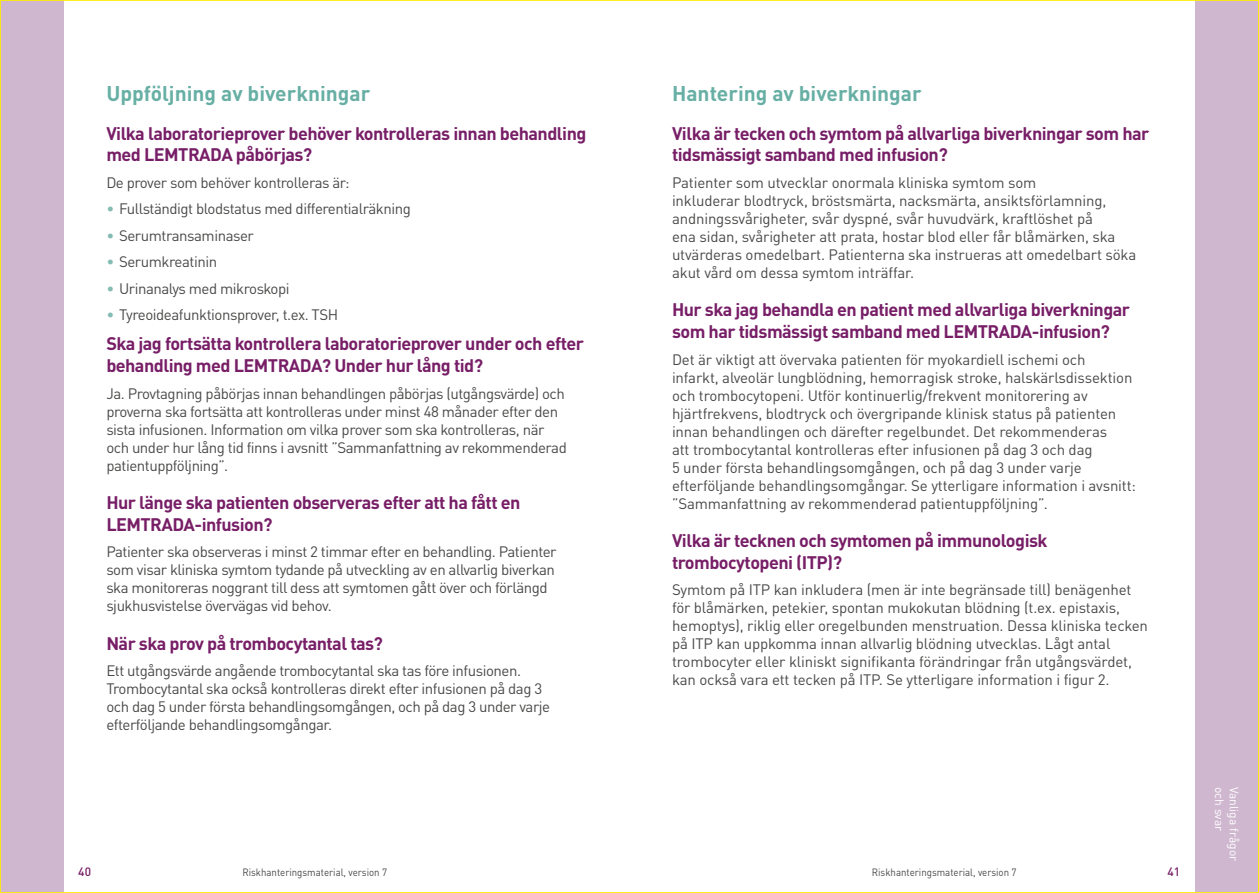
<style>
.page{position:relative;width:1259px;height:893px;background:#fff}
.page>*{position:absolute;margin:0;border:0;box-sizing:border-box;transform-origin:0 0}
.t1{font:700 21px "DIN Pro";color:#67afa4}
.t2{font:700 18px/21.6px "DIN Pro";letter-spacing:-.03em;color:#771e67}
.t3{font:15px/18px "DIN Pro";letter-spacing:-.015em;color:#494948}
.t4{font:12px "DIN Pro";color:#fff}
.t5{font:500 12px "DIN Pro";color:#771e67}
.t6{font:10.5px "DIN Pro";color:#494948;scale:.92 1}
.s1{color:#84bbb2}
</style>
<div class="page">
<div style="left:1195px;top:0;width:64px;height:893px;background:#cfb7cf"></div>
<div style="left:0;top:0;width:64px;height:893px;background:#cfb7cf"></div>
<h1 class="t1" style="left:106px;top:76px;width:265px">Uppföljning av biverkningar</h1>
<p class="t2" style="left:106px;top:120px;width:481px">Vilka laboratorieprover behöver kontrolleras innan behandling med LEMTRADA påbörjas?</p>
<p class="t3" style="left:106px;top:172px;width:245px">De prover som behöver kontrolleras är:</p>
<p class="t3" style="left:106px;top:198px;width:306px"><span class="s1">•</span> Fullständigt blodstatus med differentialräkning</p>
<p class="t3" style="left:106px;top:225px;width:149px"><span class="s1">•</span> Serumtransaminaser</p>
<p class="t3" style="left:106px;top:251px;width:112px"><span class="s1">•</span> Serumkreatinin</p>
<p class="t3" style="left:106px;top:278px;width:185px"><span class="s1">•</span> Urinanalys med mikroskopi</p>
<p class="t3" style="left:106px;top:304px;width:233px"><span class="s1">•</span> Tyreoideafunktionsprover, t.ex. TSH</p>
<p class="t2" style="left:106px;top:331px;width:479px">Ska jag fortsätta kontrollera laboratorieprover under och efter behandling med LEMTRADA? Under hur lång tid?</p>
<p class="t3" style="left:106px;top:383px;width:462px">Ja. Provtagning påbörjas innan behandlingen påbörjas (utgångsvärde) och proverna ska fortsätta att kontrolleras under minst 48 månader efter den sista infusionen. Information om vilka prover som ska kontrolleras, när och under hur lång tid finns i avsnitt ”Sammanfattning av rekommenderad patientuppföljning”.</p>
<p class="t2" style="left:106px;top:490px;width:415px">Hur länge ska patienten observeras efter att ha fått en<br>LEMTRADA-infusion?</p>
<p class="t3" style="left:106px;top:541px;width:452px">Patienter ska observeras i minst 2 timmar efter en behandling. Patienter som visar kliniska symtom tydande på utveckling av en allvarlig biverkan ska monitoreras noggrant till dess att symtomen gått över och förlängd sjukhusvistelse övervägas vid behov.</p>
<p class="t2" style="left:106px;top:630px;width:278px">När ska prov på trombocytantal tas?</p>
<p class="t3" style="left:106px;top:660px;width:445px">Ett utgångsvärde angående trombocytantal ska tas före infusionen.<br>Trombocytantal ska också kontrolleras direkt efter infusionen på dag 3 och dag 5 under första behandlingsomgången, och på dag 3 under varje efterföljande behandlingsomgångar.</p>
<h1 class="t1" style="left:672px;top:76px;width:251px">Hantering av biverkningar</h1>
<p class="t2" style="left:672px;top:120px;width:479px">Vilka är tecken och symtom på allvarliga biverkningar som har tidsmässigt samband med infusion?</p>
<p class="t3" style="left:672px;top:172px;width:466px">Patienter som utvecklar onormala kliniska symtom som<br>inkluderar blodtryck, bröstsmärta, nacksmärta, ansiktsförlamning, andningssvårigheter, svår dyspné, svår huvudvärk, kraftlöshet på<br>ena sidan, svårigheter att prata, hostar blod eller får blåmärken, ska utvärderas omedelbart. Patienterna ska instrueras att omedelbart söka akut vård om dessa symtom inträffar.</p>
<p class="t2" style="left:672px;top:297px;width:459px">Hur ska jag behandla en patient med allvarliga biverkningar som har tidsmässigt samband med LEMTRADA-infusion?</p>
<p class="t3" style="left:672px;top:349px;width:465px">Det är viktigt att övervaka patienten för myokardiell ischemi och infarkt, alveolär lungblödning, hemorragisk stroke, halskärlsdissektion och trombocytopeni. Utför kontinuerlig/frekvent monitorering av hjärtfrekvens, blodtryck och övergripande klinisk status på patienten innan behandlingen och därefter regelbundet. Det rekommenderas<br>att trombocytantal kontrolleras efter infusionen på dag 3 och dag<br>5 under första behandlingsomgången, och på dag 3 under varje efterföljande behandlingsomgångar. Se ytterligare information i avsnitt: ”Sammanfattning av rekommenderad patientuppföljning”.</p>
<p class="t2" style="left:672px;top:528px;width:377px">Vilka är tecknen och symtomen på immunologisk trombocytopeni (ITP)?</p>
<p class="t3" style="left:672px;top:579px;width:477px">Symtom på ITP kan inkludera (men är inte begränsade till) benägenhet för blåmärken, petekier, spontan mukokutan blödning (t.ex. epistaxis, hemoptys), riklig eller oregelbunden menstruation. Dessa kliniska tecken på ITP kan uppkomma innan allvarlig blödning utvecklas. Lågt antal trombocyter eller kliniskt signifikanta förändringar från utgångsvärdet, kan också vara ett tecken på ITP. Se ytterligare information i figur 2.</p>
<p class="t5" style="left:78px;top:862px;width:14px">40</p>
<p class="t5" style="left:1167px;top:862px;width:14px">41</p>
<p class="t6" style="left:242px;top:864px;width:159px">Riskhanteringsmaterial, version 7</p>
<p class="t6" style="left:872px;top:864px;width:159px">Riskhanteringsmaterial, version 7</p>
<p class="t4" style="left:1229px;top:787px;width:46px;rotate:90deg">och svar</p>
<p class="t4" style="left:1243px;top:787px;width:76px;rotate:90deg">Vanliga frågor</p>
</div>
